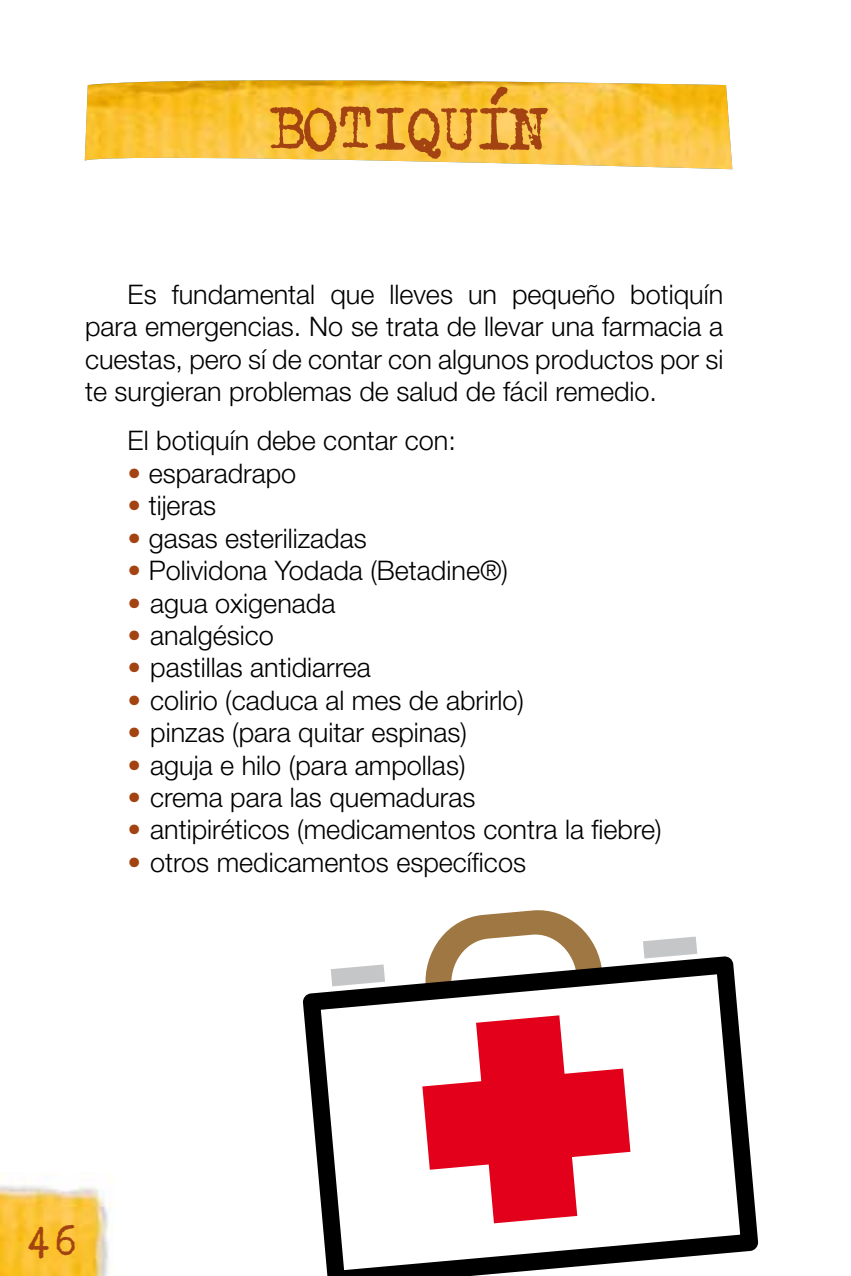
<style>
.page{position:relative;width:851px;height:1276px;background:#fff}
.page>*{position:absolute;margin:0;border:0;box-sizing:border-box;transform-origin:0 0}
.t1{font:72px "Trixie";letter-spacing:-.07em;color:#a24311}
.t2{font:48px "Trixie";color:#a24311}
.t3{font:300 27px/32.4px "Helvetica Neue";color:#000;text-align:justify}
.s1{font-weight:900;font-style:italic;color:#a24311}
</style>
<div class="page">
<img style="left:0;top:1172px;width:111px;height:104px">
<img style="left:85px;top:80px;width:647px;height:89px">
<svg style="left:303px;top:956px;width:455px;height:320px"></svg>
<svg style="left:422px;top:910px;width:208px;height:313px"></svg>
<svg style="left:330px;top:964px;width:55px;height:22px"></svg>
<svg style="left:642px;top:936px;width:55px;height:22px"></svg>
<h1 class="t1" style="left:266px;top:80px;width:283px">BOTIQUÍN</h1>
<p class="t3" style="left:85px;top:277px;width:639px;text-indent:43px">Es fundamental que lleves un pequeño botiquín para emergencias. No se trata de llevar una farmacia a cuestas, pero sí de contar con algunos productos por si te surgieran problemas de salud de fácil remedio.</p>
<p class="t3" style="left:128px;top:424px;width:330px">El botiquín debe contar con:</p>
<p class="t3" style="left:128px;top:456px;width:170px"><span class="s1">•</span> esparadrapo</p>
<p class="t3" style="left:128px;top:489px;width:90px"><span class="s1">•</span> tijeras</p>
<p class="t3" style="left:128px;top:521px;width:241px"><span class="s1">•</span> gasas esterilizadas</p>
<p class="t3" style="left:128px;top:554px;width:382px"><span class="s1">•</span> Polividona Yodada (Betadine®)</p>
<p class="t3" style="left:128px;top:586px;width:209px"><span class="s1">•</span> agua oxigenada</p>
<p class="t3" style="left:128px;top:618px;width:148px"><span class="s1">•</span> analgésico</p>
<p class="t3" style="left:128px;top:651px;width:245px"><span class="s1">•</span> pastillas antidiarrea</p>
<p class="t3" style="left:128px;top:683px;width:398px"><span class="s1">•</span> colirio (caduca al mes de abrirlo)</p>
<p class="t3" style="left:128px;top:716px;width:341px"><span class="s1">•</span> pinzas (para quitar espinas)</p>
<p class="t3" style="left:128px;top:748px;width:339px"><span class="s1">•</span> aguja e hilo (para ampollas)</p>
<p class="t3" style="left:128px;top:780px;width:349px"><span class="s1">•</span> crema para las quemaduras</p>
<p class="t3" style="left:128px;top:813px;width:535px"><span class="s1">•</span> antipiréticos (medicamentos contra la fiebre)</p>
<p class="t3" style="left:128px;top:845px;width:400px"><span class="s1">•</span> otros medicamentos específicos</p>
<h2 class="t2" style="left:26px;top:1207px;width:54px">46</h2>
</div>
